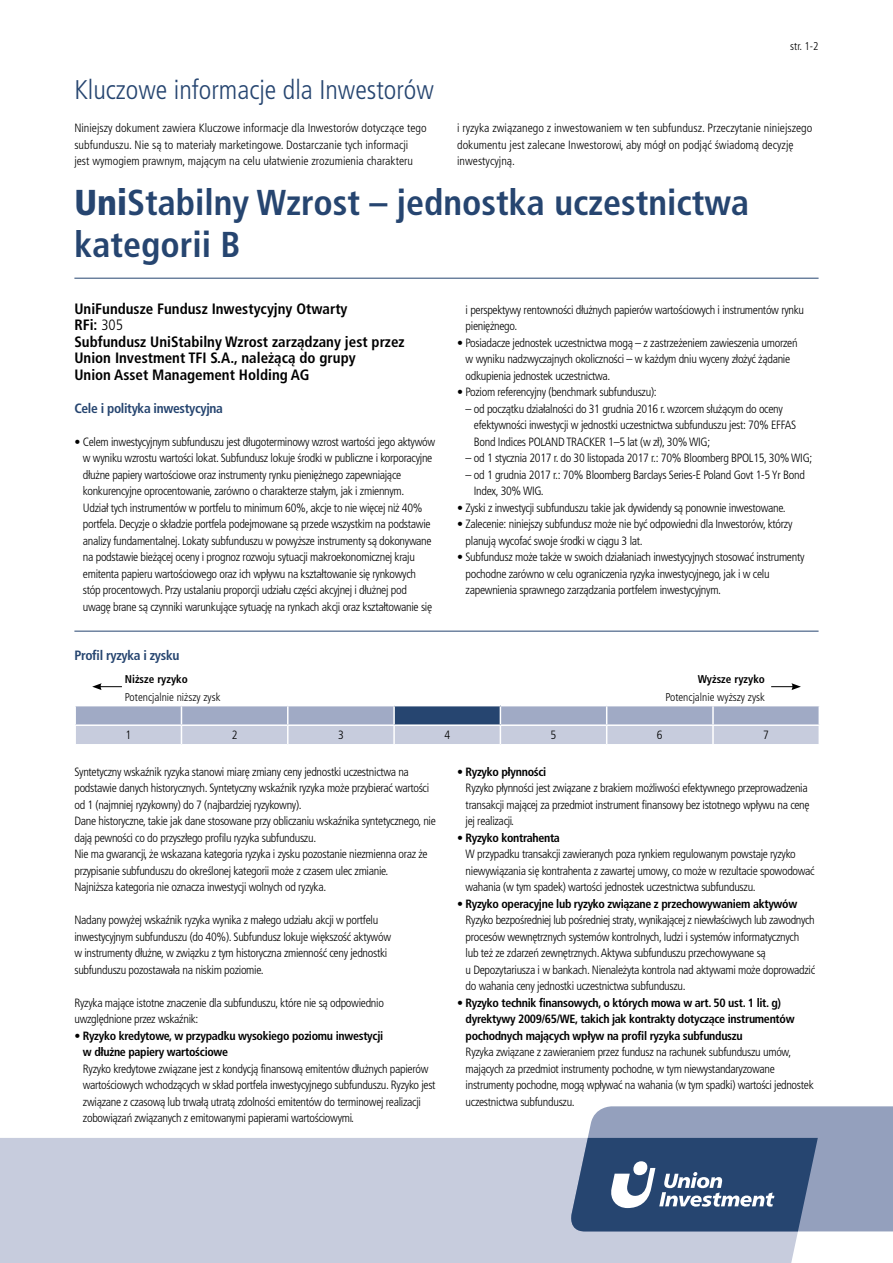
<style>
.page{position:relative;width:893px;height:1263px;background:#fff}
.page>*{position:absolute;margin:0;border:0;box-sizing:border-box;transform-origin:0 0}
.t1{font:700 condensed 36px/42px "Frutiger LT Pro";color:#264570}
.t2{font:300 condensed 27px "Frutiger LT Pro";color:#264570}
.t3{font:700 condensed 15px/16.5px "Frutiger LT Pro";color:#000}
.t4{font:700 condensed 13.5px "Frutiger LT Pro";letter-spacing:-.025em;color:#264570}
.t5{font:300 condensed 12px/16.5px "Frutiger LT Pro";letter-spacing:-.025em;color:#000}
.t6{font:300 condensed 12px/16.5px "Frutiger LT Pro";color:#000}
.t7{font:700 condensed 12px/16.5px "Frutiger LT Pro";letter-spacing:-.025em;color:#000}
.t8{font:300 condensed 11.25px "Frutiger LT Pro";color:#000}
.t9{font:700 condensed 11.25px "Frutiger LT Pro";color:#000}
.s1{font-weight:900}
.s2{font-weight:300}
.s3{font-weight:700}
</style>
<div class="page">
<div style="left:0;top:1138px;width:818px;height:125px;background:#c7ccdd"></div>
<svg style="left:568px;top:1106px;width:325px;height:125px;background:#6a7d9e"></svg>
<hr style="left:74px;top:631px;width:745px;height:1px;background:#264570">
<svg style="left:75px;top:706px;width:744px;height:39px;background:#b0b8ce"></svg>
<hr style="left:288px;top:724px;width:106px;height:2px;background:#fff">
<hr style="left:394px;top:724px;width:106px;height:2px;background:#fff">
<hr style="left:500px;top:724px;width:107px;height:2px;background:#fff">
<hr style="left:607px;top:724px;width:106px;height:2px;background:#fff">
<svg style="left:92px;top:683px;width:30px;height:7px"></svg>
<svg style="left:771px;top:683px;width:30px;height:7px"></svg>
<hr style="left:74px;top:278px;width:745px;height:1px;background:#264570">
<h2 class="t2" style="left:74px;top:74px;width:361px">Kluczowe informacje dla Inwestorów</h2>
<p class="t8" style="left:790px;top:39px;width:30px">str. 1-2</p>
<p class="t6" style="left:74px;top:120px;width:354px">Niniejszy dokument zawiera Kluczowe informacje dla Inwestorów dotyczące tego subfunduszu. Nie są to materiały marketingowe. Dostarczanie tych informacji<br>jest wymogiem prawnym, mającym na celu ułatwienie zrozumienia charakteru</p>
<p class="t6" style="left:457px;top:120px;width:357px">i ryzyka związanego z inwestowaniem w ten subfundusz. Przeczytanie niniejszego dokumentu jest zalecane Inwestorowi, aby mógł on podjąć świadomą decyzję inwestycyjną.</p>
<h1 class="t1" style="left:74px;top:181px;width:676px"><span class="s1">Uni</span>Stabilny Wzrost – jednostka uczestnictwa kategorii B</h1>
<p class="t3" style="left:74px;top:300px;width:332px">UniFundusze Fundusz Inwestycyjny Otwarty<br>RFi: <span class="s2">305<br></span>Subfundusz UniStabilny Wzrost zarządzany jest przez Union Investment TFI S.A., należącą do grupy<br>Union Asset Management Holding AG</p>
<p class="t4" style="left:74px;top:400px;width:150px">Cele i polityka inwestycyjna</p>
<p class="t5" style="left:83px;top:433px;width:354px;text-indent:-9px">• Celem inwestycyjnym subfunduszu jest długoterminowy wzrost wartości jego aktywów w wyniku wzrostu wartości lokat. Subfundusz lokuje środki w publiczne i korporacyjne dłużne papiery wartościowe oraz instrumenty rynku pieniężnego zapewniające konkurencyjne oprocentowanie, zarówno o charakterze stałym, jak i zmiennym.<br>Udział tych instrumentów w portfelu to minimum 60%, akcje to nie więcej niż 40% portfela. Decyzje o składzie portfela podejmowane są przede wszystkim na podstawie analizy fundamentalnej. Lokaty subfunduszu w powyższe instrumenty są dokonywane na podstawie bieżącej oceny i prognoz rozwoju sytuacji makroekonomicznej kraju emitenta papieru wartościowego oraz ich wpływu na kształtowanie się rynkowych stóp procentowych. Przy ustalaniu proporcji udziału części akcyjnej i dłużnej pod uwagę brane są czynniki warunkujące sytuację na rynkach akcji oraz kształtowanie się</p>
<p class="t5" style="left:466px;top:301px;width:340px">i perspektywy rentowności dłużnych papierów wartościowych i instrumentów rynku pieniężnego.</p>
<p class="t5" style="left:466px;top:334px;width:333px;text-indent:-9px">• Posiadacze jednostek uczestnictwa mogą – z zastrzeżeniem zawieszenia umorzeń w wyniku nadzwyczajnych okoliczności – w każdym dniu wyceny złożyć żądanie odkupienia jednostek uczestnictwa.</p>
<p class="t5" style="left:457px;top:384px;width:201px">• Poziom referencyjny (benchmark subfunduszu):</p>
<p class="t5" style="left:474px;top:400px;width:324px;text-indent:-8px">– od początku działalności do 31 grudnia 2016 r. wzorcem służącym do oceny efektywności inwestycji w jednostki uczestnictwa subfunduszu jest: 70% EFFAS<br>Bond Indices POLAND TRACKER 1–5 lat (w zł), 30% WIG;</p>
<p class="t5" style="left:466px;top:450px;width:348px">– od 1 stycznia 2017 r. do 30 listopada 2017 r.: 70% Bloomberg BPOL15, 30% WIG;</p>
<p class="t5" style="left:474px;top:466px;width:333px;text-indent:-8px">– od 1 grudnia 2017 r.: 70% Bloomberg Barclays Series-E Poland Govt 1-5 Yr Bond<br>Index, 30% WIG.</p>
<p class="t5" style="left:457px;top:499px;width:330px">• Zyski z inwestycji subfunduszu takie jak dywidendy są ponownie inwestowane.</p>
<p class="t5" style="left:466px;top:516px;width:328px;text-indent:-9px">• Zalecenie: niniejszy subfundusz może nie być odpowiedni dla Inwestorów, którzy planują wycofać swoje środki w ciągu 3 lat.</p>
<p class="t5" style="left:466px;top:549px;width:340px;text-indent:-9px">• Subfundusz może także w swoich działaniach inwestycyjnych stosować instrumenty pochodne zarówno w celu ograniczenia ryzyka inwestycyjnego, jak i w celu zapewnienia sprawnego zarządzania portfelem inwestycyjnym.</p>
<p class="t4" style="left:74px;top:647px;width:107px">Profil ryzyka i zysku</p>
<p class="t9" style="left:125px;top:673px;width:65px">Niższe ryzyko</p>
<p class="t8" style="left:125px;top:691px;width:97px">Potencjalnie niższy zysk</p>
<p class="t9" style="left:698px;top:673px;width:69px">Wyższe ryzyko</p>
<p class="t8" style="left:665px;top:691px;width:101px">Potencjalnie wyższy zysk</p>
<p class="t5" style="left:125px;top:727px;width:7px">1</p>
<p class="t5" style="left:232px;top:727px;width:7px">2</p>
<p class="t5" style="left:338px;top:727px;width:7px">3</p>
<p class="t5" style="left:444px;top:727px;width:7px">4</p>
<p class="t5" style="left:551px;top:727px;width:7px">5</p>
<p class="t5" style="left:657px;top:727px;width:7px">6</p>
<p class="t5" style="left:763px;top:727px;width:7px">7</p>
<p class="t5" style="left:74px;top:763px;width:363px">Syntetyczny wskaźnik ryzyka stanowi miarę zmiany ceny jednostki uczestnictwa na podstawie danych historycznych. Syntetyczny wskaźnik ryzyka może przybierać wartości od 1 (najmniej ryzykowny) do 7 (najbardziej ryzykowny).<br>Dane historyczne, takie jak dane stosowane przy obliczaniu wskaźnika syntetycznego, nie dają pewności co do przyszłego profilu ryzyka subfunduszu.<br>Nie ma gwarancji, że wskazana kategoria ryzyka i zysku pozostanie niezmienna oraz że przypisanie subfunduszu do określonej kategorii może z czasem ulec zmianie.<br>Najniższa kategoria nie oznacza inwestycji wolnych od ryzyka.</p>
<p class="t5" style="left:74px;top:912px;width:318px">Nadany powyżej wskaźnik ryzyka wynika z małego udziału akcji w portfelu inwestycyjnym subfunduszu (do 40%). Subfundusz lokuje większość aktywów w instrumenty dłużne, w związku z tym historyczna zmienność ceny jednostki subfunduszu pozostawała na niskim poziomie.</p>
<p class="t5" style="left:74px;top:994px;width:311px">Ryzyka mające istotne znaczenie dla subfunduszu, które nie są odpowiednio uwzględnione przez wskaźnik:</p>
<p class="t7" style="left:83px;top:1027px;width:302px;text-indent:-9px"><span class="s2">•</span> Ryzyko kredytowe, w przypadku wysokiego poziomu inwestycji w dłużne papiery wartościowe</p>
<p class="t5" style="left:83px;top:1060px;width:354px">Ryzyko kredytowe związane jest z kondycją finansową emitentów dłużnych papierów wartościowych wchodzących w skład portfela inwestycyjnego subfunduszu. Ryzyko jest związane z czasową lub trwałą utratą zdolności emitentów do terminowej realizacji zobowiązań związanych z emitowanymi papierami wartościowymi.</p>
<p class="t5" style="left:466px;top:763px;width:345px;text-indent:-9px">• <span class="s3">Ryzyko płynności<br></span>Ryzyko płynności jest związane z brakiem możliwości efektywnego przeprowadzenia transakcji mającej za przedmiot instrument finansowy bez istotnego wpływu na cenę jej realizacji.</p>
<p class="t5" style="left:466px;top:829px;width:350px;text-indent:-9px">• <span class="s3">Ryzyko kontrahenta<br></span>W przypadku transakcji zawieranych poza rynkiem regulowanym powstaje ryzyko niewywiązania się kontrahenta z zawartej umowy, co może w rezultacie spowodować wahania (w tym spadek) wartości jednostek uczestnictwa subfunduszu.</p>
<p class="t5" style="left:466px;top:895px;width:351px;text-indent:-9px">• <span class="s3">Ryzyko operacyjne lub ryzyko związane z przechowywaniem aktywów </span>Ryzyko bezpośredniej lub pośredniej straty, wynikającej z niewłaściwych lub zawodnych procesów wewnętrznych systemów kontrolnych, ludzi i systemów informatycznych lub też ze zdarzeń zewnętrznych. Aktywa subfunduszu przechowywane są<br>u Depozytariusza i w bankach. Nienależyta kontrola nad aktywami może doprowadzić do wahania ceny jednostki uczestnictwa subfunduszu.</p>
<p class="t7" style="left:466px;top:994px;width:330px;text-indent:-9px"><span class="s2">•</span> Ryzyko technik finansowych, o których mowa w art. 50 ust. 1 lit. g) dyrektywy 2009/65/WE, takich jak kontrakty dotyczące instrumentów pochodnych mających wpływ na profil ryzyka subfunduszu</p>
<p class="t5" style="left:466px;top:1044px;width:350px">Ryzyka związane z zawieraniem przez fundusz na rachunek subfunduszu umów, mających za przedmiot instrumenty pochodne, w tym niewystandaryzowane instrumenty pochodne, mogą wpływać na wahania (w tym spadki) wartości jednostek uczestnictwa subfunduszu.</p>
</div>
